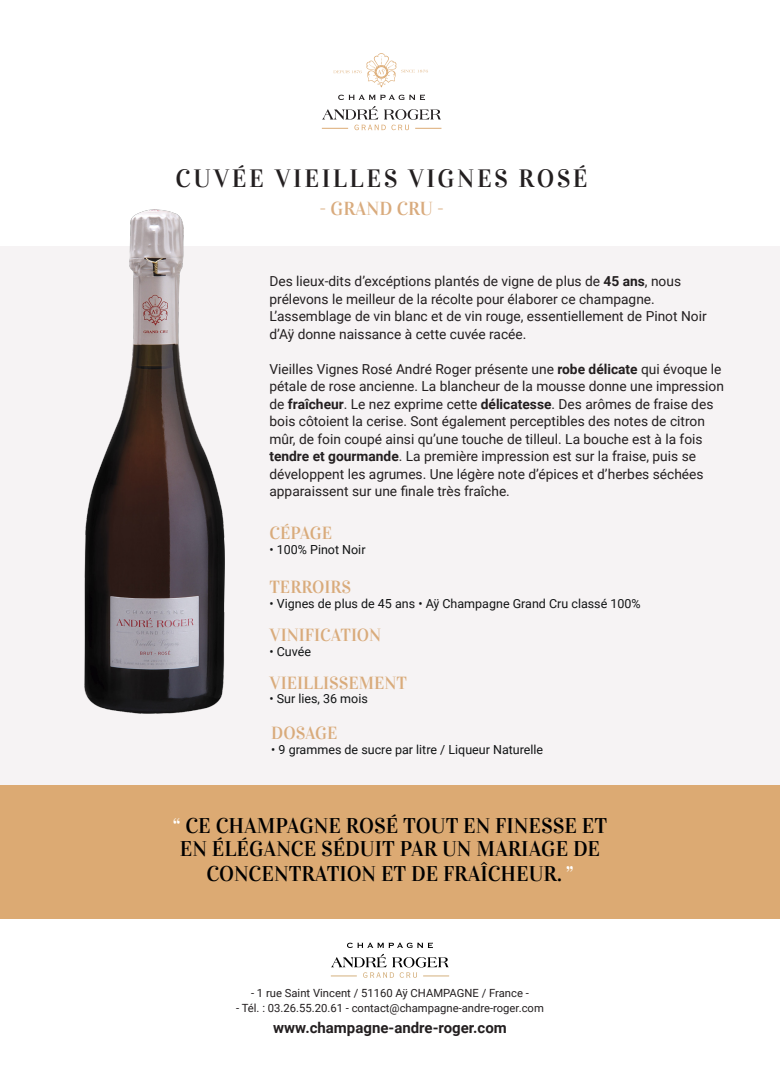
<style>
.page{position:relative;width:780px;height:1088px;background:#fff}
.page>*{position:absolute;margin:0;border:0;box-sizing:border-box;transform-origin:0 0}
.t1{font:25px "Vidaloka";letter-spacing:.1em;color:#231f20}
.t2{font:21.25px/22.5px "Vidaloka";color:#000001;text-align:center}
.t3{font:18.75px "Vidaloka";color:#d9ab7d}
.t4{font:17.5px "Vidaloka";color:#d9ab7b}
.t5{font:700 15px "Roboto";color:#231f20}
.t6{font:13.75px/17.5px "Roboto";color:#231f20}
.t7{font:12.5px "Roboto";color:#111314}
.t8{font:11.25px "Roboto";color:#231f20}
.s1{font-weight:700}
.s2{color:#fff}
</style>
<div class="page">
<div style="left:0;top:246px;width:780px;height:553px;background:#f6f3f4"></div>
<div style="left:0;top:785px;width:780px;height:134px;background:#dcaa73"></div>
<svg style="left:338px;top:95px;width:87px;height:5px"></svg>
<svg style="left:333px;top:53px;width:95px;height:34px"></svg>
<svg style="left:322px;top:106px;width:119px;height:24px"></svg>
<img style="left:85px;top:210px;width:140px;height:504px">
<svg style="left:347px;top:942px;width:86px;height:6px"></svg>
<svg style="left:331px;top:954px;width:118px;height:24px"></svg>
<h1 class="t1" style="left:176px;top:163px;width:413px">CUVÉE VIEILLES VIGNES ROSÉ</h1>
<h3 class="t3" style="left:319px;top:197px;width:126px">- GRAND CRU -</h3>
<p class="t6" style="left:269px;top:272px;width:438px">Des lieux-dits d’excéptions plantés de vigne de plus de <span class="s1">45 ans</span>, nous prélevons le meilleur de la récolte pour élaborer ce champagne.<br>L’assemblage de vin blanc et de vin rouge, essentiellement de Pinot Noir d’Aÿ donne naissance à cette cuvée racée.</p>
<p class="t6" style="left:269px;top:360px;width:456px">Vieilles Vignes Rosé André Roger présente une <span class="s1">robe délicate</span> qui évoque le pétale de rose ancienne. La blancheur de la mousse donne une impression de <span class="s1">fraîcheur</span>. Le nez exprime cette <span class="s1">délicatesse</span>. Des arômes de fraise des bois côtoient la cerise. Sont également perceptibles des notes de citron mûr, de foin coupé ainsi qu’une touche de tilleul. La bouche est à la fois <span class="s1">tendre et gourmande</span>. La première impression est sur la fraise, puis se développent les agrumes. Une légère note d’épices et d’herbes séchées apparaissent sur une finale très fraîche.</p>
<p class="t4" style="left:269px;top:523px;width:64px">CÉPAGE</p>
<p class="t7" style="left:269px;top:541px;width:98px">• 100% Pinot Noir</p>
<p class="t4" style="left:269px;top:577px;width:83px">TERROIRS</p>
<p class="t7" style="left:269px;top:595px;width:373px">• Vignes de plus de 45 ans • Aÿ Champagne Grand Cru classé 100%</p>
<p class="t4" style="left:269px;top:624px;width:113px">VINIFICATION</p>
<p class="t7" style="left:269px;top:642px;width:43px">• Cuvée</p>
<p class="t4" style="left:269px;top:672px;width:139px">VIEILLISSEMENT</p>
<p class="t7" style="left:269px;top:690px;width:100px">• Sur lies, 36 mois</p>
<p class="t4" style="left:271px;top:722px;width:68px">DOSAGE</p>
<p class="t7" style="left:271px;top:740px;width:273px">• 9 grammes de sucre par litre / Liqueur Naturelle</p>
<h2 class="t2" style="left:173px;top:815px;width:436px"><span class="s2">“</span> CE CHAMPAGNE ROSÉ TOUT EN FINESSE ET<br>EN ÉLÉGANCE SÉDUIT PAR UN MARIAGE DE</h2>
<h2 class="t2" style="left:206px;top:863px;width:368px">CONCENTRATION ET DE FRAÎCHEUR. <span class="s2">”</span></h2>
<p class="t8" style="left:251px;top:985px;width:279px">- 1 rue Saint Vincent / 51160 Aÿ CHAMPAGNE / France -</p>
<p class="t8" style="left:236px;top:1000px;width:309px">- Tél. : 03.26.55.20.61 - contact@champagne-andre-roger.com</p>
<p class="t5" style="left:273px;top:1017px;width:235px">www.champagne-andre-roger.com</p>
</div>
